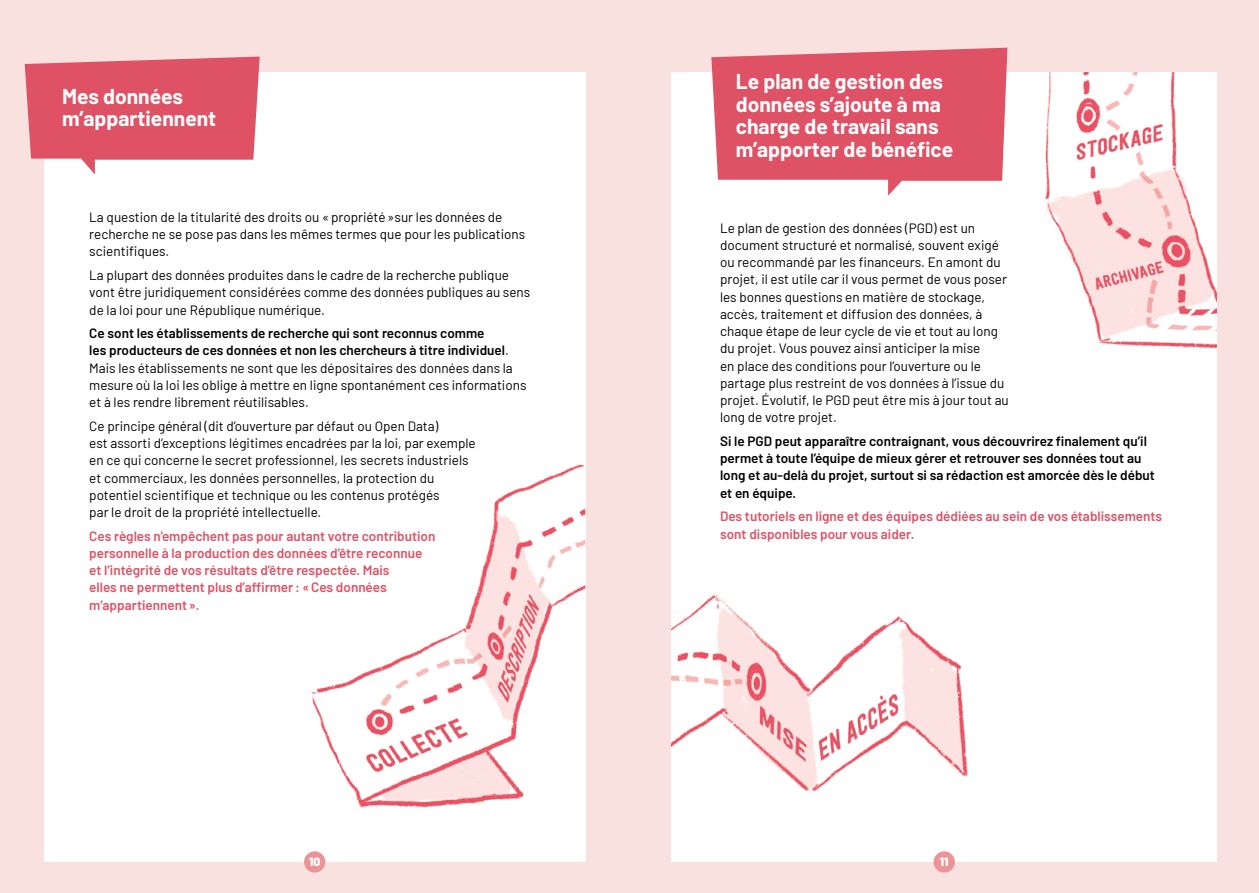
<style>
.page{position:relative;width:1259px;height:893px;background:#f9e1e0}
.page>*{position:absolute;margin:0;border:0;box-sizing:border-box;transform-origin:0 0}
.text_COU_02{font:700 21px/22.5px "Barlow";color:#fff}
.text_COU_02-2{font:13.5px/17.2px "Barlow";color:#000}
.text_COU_02-3{font:600 13.5px/17.2px "Barlow";color:#df5165}
.text_COU_02-4{font:600 13.5px/17.2px "Barlow";color:#000}
.t1{font:900 12px "Barlow";color:#fff}
.s1{font-weight:600}
</style>
<div class="page">
<div style="left:44px;top:73px;width:541px;height:789px;background:#fff"></div>
<div style="left:304px;top:851px;width:21px;height:22px;background:#eb9396;border-radius:50%"></div>
<div style="left:671px;top:73px;width:545px;height:789px;background:#fff"></div>
<div style="left:933px;top:851px;width:22px;height:22px;background:#eb9396;border-radius:50%"></div>
<svg style="left:25px;top:57px;width:235px;height:118px"></svg>
<svg style="left:711px;top:48px;width:296px;height:148px;background:#e36a7b"></svg>
<img style="left:306px;top:464px;width:279px;height:348px">
<img style="left:671px;top:594px;width:297px;height:198px">
<img style="left:1045px;top:73px;width:171px;height:276px">
<p class="text_COU_02" style="left:62px;top:83px;width:156px">Mes données m’appartiennent</p>
<p class="text_COU_02-2" style="left:89px;top:207px;width:437px">La question de la titularité des droits ou «propriété»sur les données de recherche ne se pose pas dans les mêmes termes que pour les publications scientifiques.</p>
<p class="text_COU_02-2" style="left:89px;top:265px;width:442px">La plupart des données produites dans le cadre de la recherche publique vont être juridiquement considérées comme des données publiques au sens de la loi pour une République numérique.</p>
<p class="text_COU_02-2" style="left:89px;top:324px;width:439px"><span class="s1">Ce sont les établissements de recherche qui sont reconnus comme<br>les producteurs de ces données et non les chercheurs à titre individuel</span>.<br>Mais les établissements ne sont que les dépositaires des données dans la mesure où la loi les oblige à mettre en ligne spontanément ces informations et à les rendre librement réutilisables.</p>
<p class="text_COU_02-2" style="left:89px;top:416px;width:388px">Ce principe général (dit d’ouverture par défaut ou Open Data)<br>est assorti d’exceptions légitimes encadrées par la loi, par exemple en ce qui concerne le secret professionnel, les secrets industriels et commerciaux, les données personnelles, la protection du potentiel scientifique et technique ou les contenus protégés<br>par le droit de la propriété intellectuelle.</p>
<p class="text_COU_02-3" style="left:89px;top:526px;width:348px">Ces règles n’empêchent pas pour autant votre contribution personnelle à la production des données d’être reconnue et l’intégrité de vos résultats d’être respectée. Mais<br>elles ne permettent plus d’affirmer: «Ces données m’appartiennent».</p>
<p class="text_COU_02" style="left:736px;top:69px;width:219px">Le plan de gestion des données s’ajoute à ma charge de travail sans m’apporter de bénéfice</p>
<p class="text_COU_02-2" style="left:720px;top:218px;width:290px">Le plan de gestion des données (PGD) est un document structuré et normalisé, souvent exigé ou recommandé par les financeurs. En amont du projet, il est utile car il vous permet de vous poser les bonnes questions en matière de stockage, accès, traitement et diffusion des données, à chaque étape de leur cycle de vie et tout au long du projet. Vous pouvez ainsi anticiper la mise<br>en place des conditions pour l’ouverture ou le partage plus restreint de vos données à l’issue du projet. Évolutif, le PGD peut être mis à jour tout au long de votre projet.</p>
<p class="text_COU_02-4" style="left:720px;top:431px;width:436px">Si le PGD peut apparaître contraignant, vous découvrirez finalement qu’il permet à toute l’équipe de mieux gérer et retrouver ses données tout au long et au-delà du projet, surtout si sa rédaction est amorcée dès le début et en équipe.</p>
<p class="text_COU_02-3" style="left:720px;top:507px;width:443px">Des tutoriels en ligne et des équipes dédiées au sein de vos établissements sont disponibles pour vous aider.</p>
<p class="t1" style="left:309px;top:853px;width:13px">10</p>
<p class="t1" style="left:940px;top:853px;width:10px">11</p>
</div>
